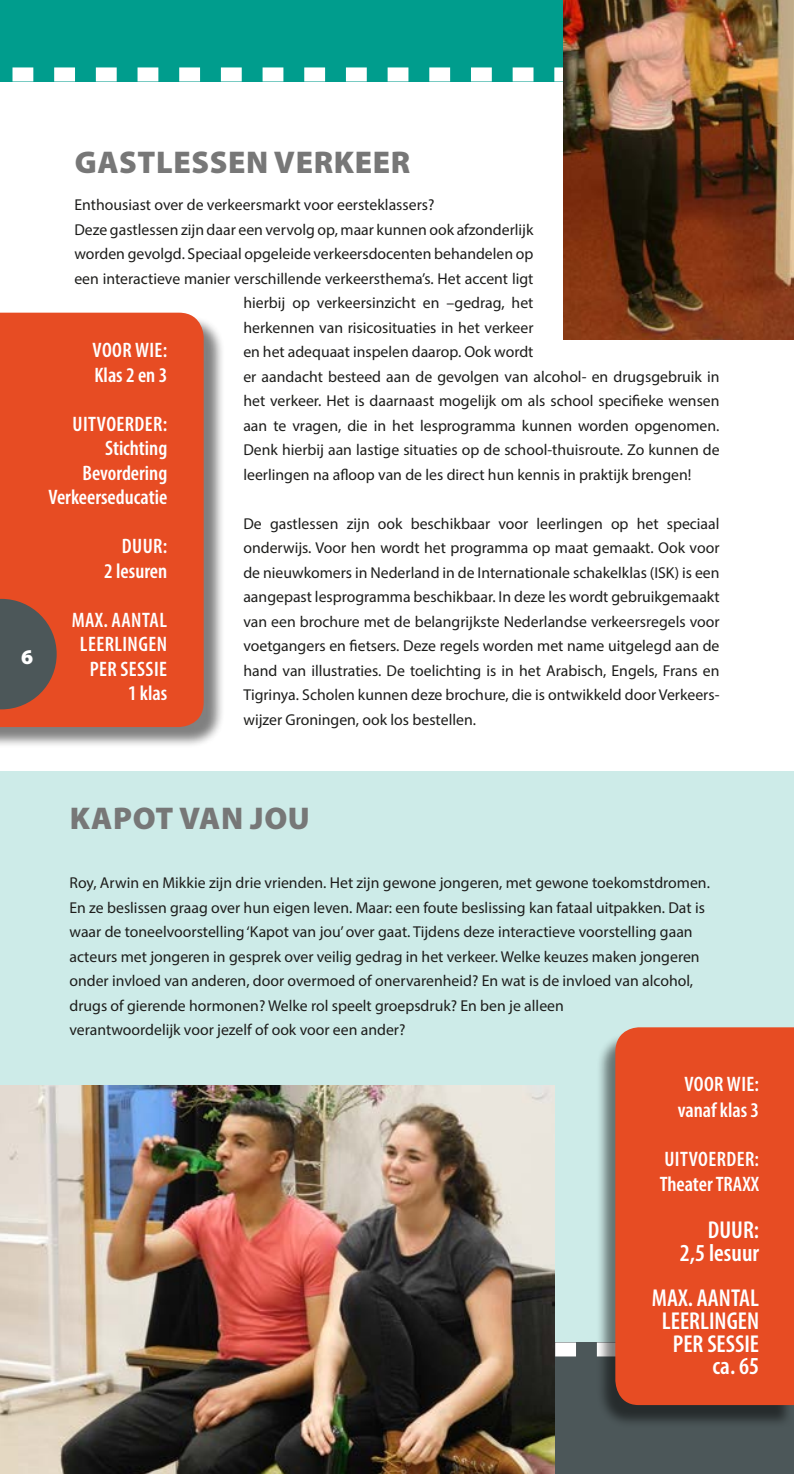
<style>
.page{position:relative;width:794px;height:1474px;background:#fff}
.page>*{position:absolute;margin:0;border:0;box-sizing:border-box;transform-origin:0 0}
.t1{font:900 31.5px "Myriad Pro";letter-spacing:.02em;color:#777}
.t2{font:600 condensed 24.5px/22.8px "Myriad Pro";color:#fff;text-align:right}
.t3{font:600 condensed 21px/24.5px "Myriad Pro";color:#fff}
.t4{font:600 condensed 21px/24.5px "Myriad Pro";letter-spacing:.02em;color:#fff;text-align:right}
.t5{font:900 21px "Myriad Pro";color:#fff}
.t6{font:15.75px/24.5px "Myriad Pro";color:#1d1d1b;text-align:justify}
</style>
<div class="page">
<div style="left:0;top:315px;width:226px;height:434px;background:#000;opacity:.5"></div>
<div style="left:0;top:313px;width:204px;height:414px;background:#e74c23"></div>
<div style="left:0;top:771px;width:794px;height:702px;background:#cdebe8"></div>
<svg style="left:0;top:0;width:563px;height:82px;background:#15a596"></svg>
<div style="left:555px;top:1342px;width:239px;height:131px;background:#4c5759"></div>
<svg style="left:0;top:599px;width:57px;height:110px;background:#6c544d"></svg>
<img style="left:563px;top:0;width:231px;height:340px">
<div style="left:595px;top:1031px;width:198px;height:397px;background:#000;opacity:.5"></div>
<div style="left:615px;top:1027px;width:179px;height:377px;background:#e74c23"></div>
<img style="left:0;top:1085px;width:555px;height:388px">
<h3 class="t5" style="left:21px;top:642px;width:14px">6</h3>
<h1 class="t1" style="left:75px;top:141px;width:337px">GASTLESSEN VERKEER</h1>
<p class="t6" style="left:74px;top:192px;width:361px">Enthousiast over de verkeersmarkt voor eersteklassers?</p>
<p class="t6" style="left:74px;top:217px;width:460px">Deze gastlessen zijn daar een vervolg op, maar kunnen ook afzonderlijk</p>
<p class="t6" style="left:74px;top:241px;width:460px">worden gevolgd. Speciaal opgeleide verkeersdocenten behandelen op</p>
<p class="t6" style="left:74px;top:266px;width:460px">een interactieve manier verschillende verkeersthema’s. Het accent ligt</p>
<p class="t6" style="left:243px;top:290px;width:291px">hierbij op verkeersinzicht en –gedrag, het</p>
<p class="t6" style="left:243px;top:315px;width:291px">herkennen van risicosituaties in het verkeer</p>
<p class="t6" style="left:243px;top:339px;width:291px">en het adequaat inspelen daarop. Ook wordt</p>
<p class="t6" style="left:243px;top:364px;width:477px">er aandacht besteed aan de gevolgen van alcohol- en drugsgebruik in</p>
<p class="t6" style="left:243px;top:388px;width:477px">het verkeer. Het is daarnaast mogelijk om als school specifieke wensen</p>
<p class="t6" style="left:243px;top:413px;width:477px">aan te vragen, die in het lesprogramma kunnen worden opgenomen.</p>
<p class="t6" style="left:243px;top:437px;width:478px">Denk hierbij aan lastige situaties op de school-thuisroute. Zo kunnen de</p>
<p class="t6" style="left:243px;top:462px;width:449px">leerlingen na afloop van de les direct hun kennis in praktijk brengen!</p>
<p class="t6" style="left:243px;top:511px;width:478px">De gastlessen zijn ook beschikbaar voor leerlingen op het speciaal onderwijs. Voor hen wordt het programma op maat gemaakt. Ook voor de nieuwkomers in Nederland in de Internationale schakelklas (ISK) is een aangepast lesprogramma beschikbaar. In deze les wordt gebruikgemaakt van een brochure met de belangrijkste Nederlandse verkeersregels voor voetgangers en fietsers. Deze regels worden met name uitgelegd aan de hand van illustraties. De toelichting is in het Arabisch, Engels, Frans en Tigrinya. Scholen kunnen deze brochure, die is ontwikkeld door Verkeers&shy;wijzer Groningen, ook los bestellen.</p>
<h3 class="t3" style="left:92px;top:337px;width:76px">VOOR WIE:<br>Klas 2 en 3</h3>
<h3 class="t3" style="left:48px;top:411px;width:120px;text-align:right">UITVOERDER:<br>Stichting<br>Bevordering<br>Verkeerseducatie</h3>
<h3 class="t3" style="left:104px;top:533px;width:64px;text-align:right">DUUR:<br>2 lesuren</h3>
<h3 class="t4" style="left:72px;top:607px;width:97px">MAX. AANTAL<br>LEERLINGEN<br>PER SESSIE<br>1 klas</h3>
<h1 class="t1" style="left:70px;top:797px;width:242px">KAPOT VAN JOU</h1>
<p class="t6" style="left:69px;top:870px;width:642px;text-align:left">Roy, Arwin en Mikkie zijn drie vrienden. Het zijn gewone jongeren, met gewone toekomstdromen.<br>En ze beslissen graag over hun eigen leven. Maar: een foute beslissing kan fataal uitpakken. Dat is waar de toneelvoorstelling ‘Kapot van jou’ over gaat. Tijdens deze interactieve voorstelling gaan acteurs met jongeren in gesprek over veilig gedrag in het verkeer. Welke keuzes maken jongeren onder invloed van anderen, door overmoed of onervarenheid? En wat is de invloed van alcohol, drugs of gierende hormonen? Welke rol speelt groepsdruk? En ben je alleen<br>verantwoordelijk voor jezelf of ook voor een ander?</p>
<h3 class="t3" style="left:678px;top:1070px;width:83px;line-height:26.2px;text-align:center">VOOR WIE: vanaf klas 3</h3>
<h3 class="t3" style="left:659px;top:1146px;width:101px">UITVOERDER:<br>Theater TRAXX</h3>
<h2 class="t2" style="left:680px;top:1217px;width:81px">DUUR:<br>2,5 lesuur</h2>
<h2 class="t2" style="left:652px;top:1286px;width:109px">MAX. AANTAL<br>LEERLINGEN<br>PER SESSIE ca. 65</h2>
</div>
